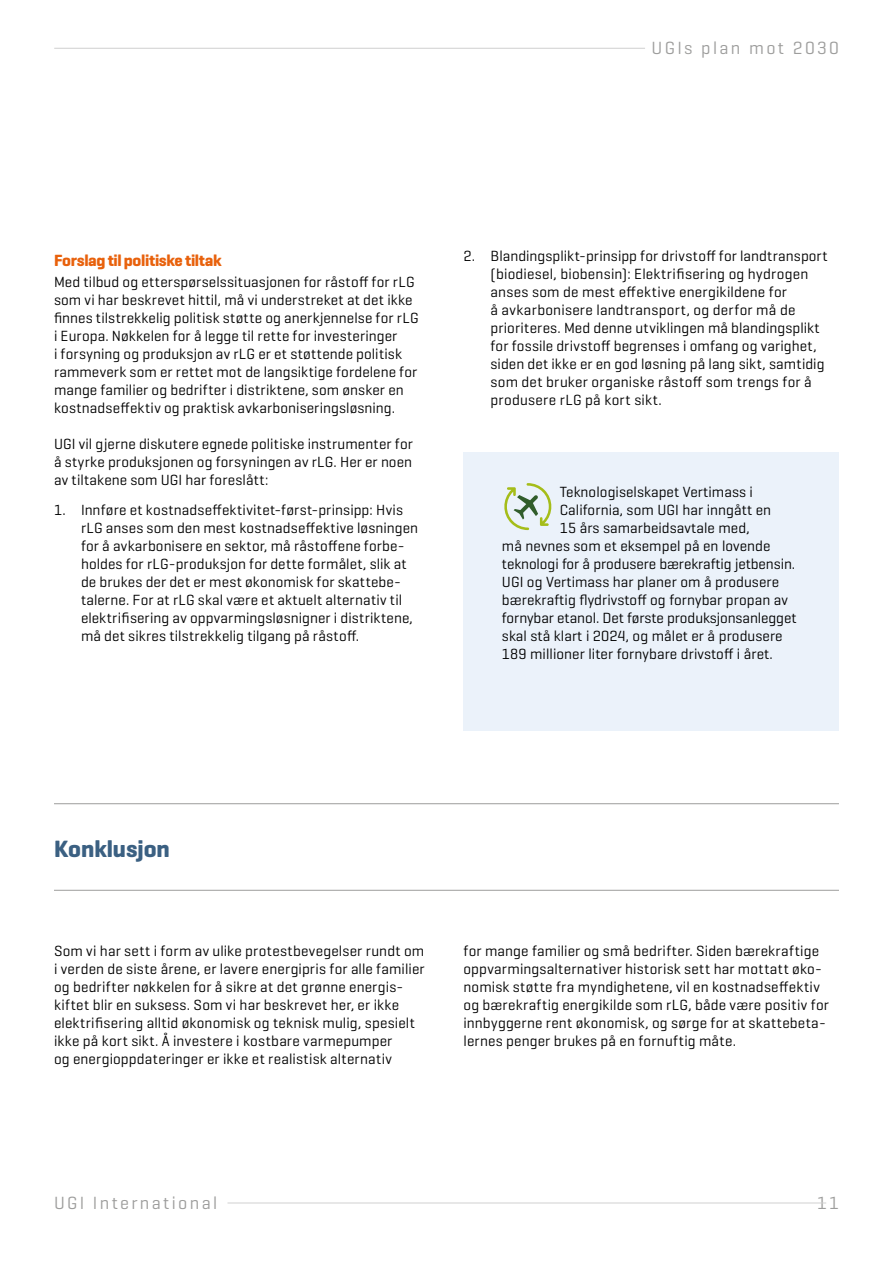
<style>
.page{position:relative;width:893px;height:1263px;background:#fff}
.page>*{position:absolute;margin:0;border:0;box-sizing:border-box;transform-origin:0 0}
.t1{font:700 24px "Geogrotesque";color:#3b6082}
.t2{font:18px "Geogrotesque";letter-spacing:.13em;color:#9d9d9c}
.t3{font:700 16.5px "Geogrotesque";letter-spacing:-.02em;color:#e8610c}
.t4{font:15px/18px "Geogrotesque";letter-spacing:.01em;color:#000}
</style>
<div class="page">
<div style="left:463px;top:452px;width:376px;height:279px;background:#ebf2fa"></div>
<hr style="left:54px;top:890px;width:785px;height:1px;background:#9d9d9c">
<hr style="left:54px;top:803px;width:785px;height:1px;background:#9d9d9c">
<svg style="left:504px;top:483px;width:48px;height:47px"></svg>
<hr style="left:227px;top:1202px;width:599px;height:1px;background:#d0d0d0">
<hr style="left:54px;top:48px;width:591px;height:1px;background:#d0d0d0">
<p class="t2" style="left:652px;top:37px;width:189px">UGIs plan mot 2030</p>
<p class="t3" style="left:54px;top:250px;width:169px">Forslag til politiske tiltak</p>
<p class="t4" style="left:54px;top:272px;width:366px">Med tilbud og etterspørselssituasjonen for råstoff for rLG som vi har beskrevet hittil, må vi understreket at det ikke finnes tilstrekkelig politisk støtte og anerkjennelse for rLG i Europa. Nøkkelen for å legge til rette for investeringer<br>i forsyning og produksjon av rLG er et støttende politisk rammeverk som er rettet mot de langsiktige fordelene for mange familier og bedrifter i distriktene, som ønsker en kostnadseffektiv og praktisk avkarboniseringsløsning.</p>
<p class="t4" style="left:54px;top:434px;width:360px;text-align:justify">UGI vil gjerne diskutere egnede politiske instrumenter for å styrke produksjonen og forsyningen av rLG. Her er noen av tiltakene som UGI har foreslått:</p>
<p class="t4" style="left:81px;top:500px;width:339px;text-indent:-27px">1. Innføre et kostnadseffektivitet-først-prinsipp: Hvis rLG anses som den mest kostnadseffektive løsningen for å avkarbonisere en sektor, må råstoffene forbe&shy;holdes for rLG-produksjon for dette formålet, slik at de brukes der det er mest økonomisk for skattebe&shy;talerne. For at rLG skal være et aktuelt alternativ til elektrifisering av oppvarmingsløsnigner i distriktene, må det sikres tilstrekkelig tilgang på råstoff.</p>
<p class="t4" style="left:490px;top:247px;width:339px;text-indent:-27px">2. Blandingsplikt-prinsipp for drivstoff for landtransport (biodiesel, biobensin): Elektrifisering og hydrogen anses som de mest effektive energikildene for<br>å avkarbonisere landtransport, og derfor må de prioriteres. Med denne utviklingen må blandingsplikt for fossile drivstoff begrenses i omfang og varighet, siden det ikke er en god løsning på lang sikt, samtidig som det bruker organiske råstoff som trengs for å produsere rLG på kort sikt.</p>
<p class="t4" style="left:560px;top:483px;width:195px">Teknologiselskapet Vertimass i</p>
<p class="t4" style="left:560px;top:501px;width:213px">California, som UGI har inngått en</p>
<p class="t4" style="left:560px;top:519px;width:191px">15 års samarbeidsavtale med,</p>
<p class="t4" style="left:502px;top:537px;width:270px">må nevnes som et eksempel på en lovende</p>
<p class="t4" style="left:502px;top:555px;width:295px">teknologi for å produsere bærekraftig jetbensin.</p>
<p class="t4" style="left:502px;top:573px;width:279px">UGI og Vertimass har planer om å produsere</p>
<p class="t4" style="left:502px;top:591px;width:288px">bærekraftig flydrivstoff og fornybar propan av</p>
<p class="t4" style="left:502px;top:609px;width:296px">fornybar etanol. Det første produksjonsanlegget</p>
<p class="t4" style="left:502px;top:627px;width:282px">skal stå klart i 2024, og målet er å produsere</p>
<p class="t4" style="left:502px;top:645px;width:272px">189 millioner liter fornybare drivstoff i året.</p>
<h1 class="t1" style="left:54px;top:833px;width:117px">Konklusjon</h1>
<p class="t4" style="left:54px;top:941px;width:372px">Som vi har sett i form av ulike protestbevegelser rundt om i verden de siste årene, er lavere energipris for alle familier og bedrifter nøkkelen for å sikre at det grønne energis&shy;kiftet blir en suksess. Som vi har beskrevet her, er ikke elektrifisering alltid økonomisk og teknisk mulig, spesielt ikke på kort sikt. Å investere i kostbare varmepumper<br>og energioppdateringer er ikke et realistisk alternativ</p>
<p class="t4" style="left:463px;top:941px;width:367px">for mange familier og små bedrifter. Siden bærekraftige oppvarmingsalternativer historisk sett har mottatt øko&shy;nomisk støtte fra myndighetene, vil en kostnadseffektiv og bærekraftig energikilde som rLG, både være positiv for innbyggerne rent økonomisk, og sørge for at skattebeta&shy;lernes penger brukes på en fornuftig måte.</p>
<p class="t2" style="left:54px;top:1191px;width:165px">UGI International</p>
<p class="t2" style="left:817px;top:1191px;width:23px">11</p>
</div>
